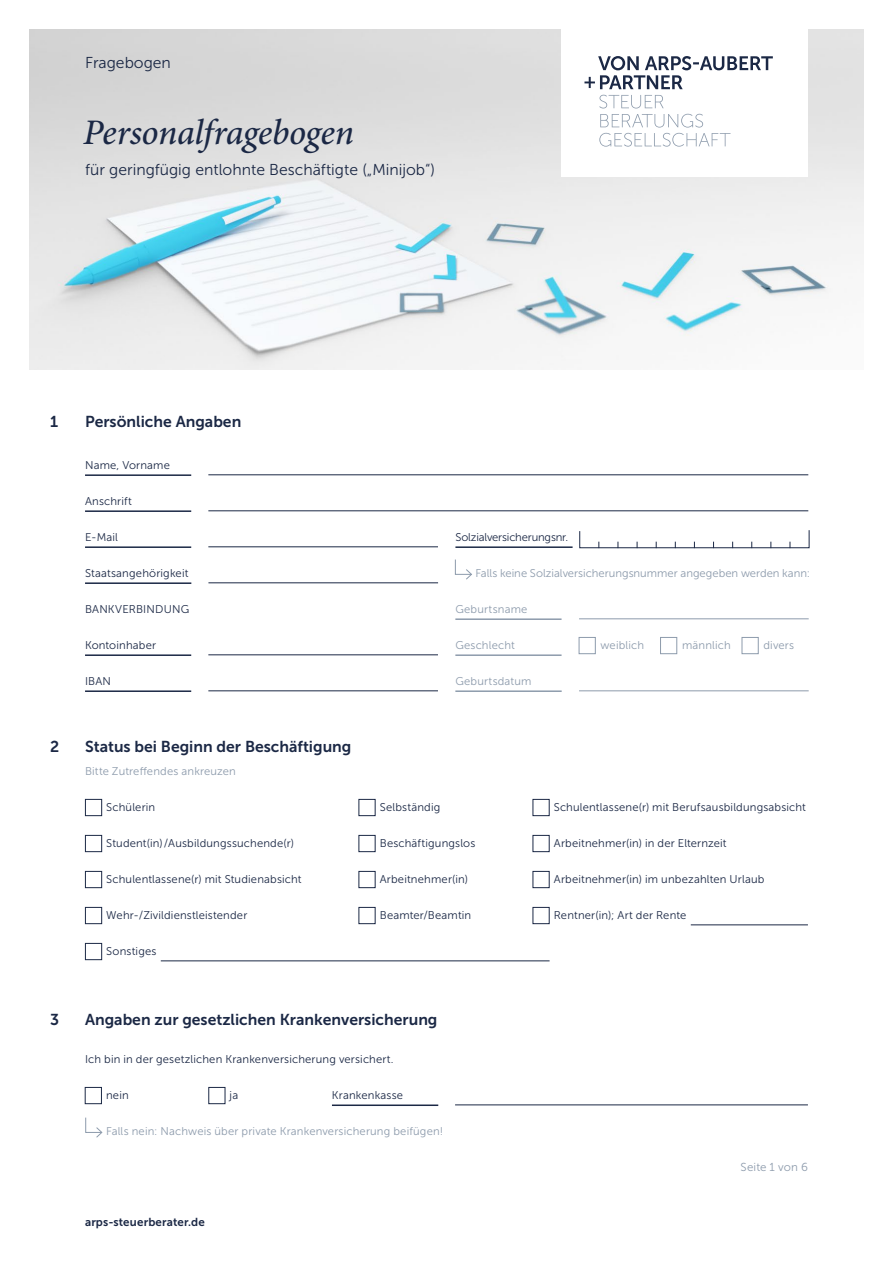
<style>
.page{position:relative;width:893px;height:1263px;background:#fff}
.page>*{position:absolute;margin:0;border:0;box-sizing:border-box;transform-origin:0 0}
.t1{font:italic 500 36px "Minion Pro";letter-spacing:-.01em;color:#1b2845}
.t2{font:15.75px "Museo Sans 700";color:#1b2845}
.t3{font:15.75px "Museo Sans 300";color:#1b2845}
.t4{font:11.55px "Museo Sans 700";letter-spacing:.015em;color:#1b2845}
.t5{font:11.55px "Museo Sans 300";letter-spacing:.01em;color:#8d9bac}
.t6{font:11.25px "Museo Sans 300";letter-spacing:.015em;color:#1b2845}
.t7{font:11.25px "Museo Sans 300";letter-spacing:.01em;color:#8d9bac}
.t8{font:11.25px "Museo Sans 300";letter-spacing:-.015em;color:#1b2845}
</style>
<div class="page">
<img style="left:30px;top:30px;width:833px;height:340px">
<div style="left:562px;top:0;width:246px;height:177px;background:#fff"></div>
<svg style="left:599px;top:114px;width:131px;height:33px"></svg>
<svg style="left:599px;top:95px;width:65px;height:13px"></svg>
<svg style="left:584px;top:56px;width:189px;height:33px"></svg>
<hr style="left:85px;top:474px;width:106px;height:2px;background:#1b2845">
<div style="left:579px;top:637px;width:17px;height:17px;border:1px solid #8d9bac"></div>
<div style="left:660px;top:637px;width:17px;height:17px;border:1px solid #8d9bac"></div>
<div style="left:742px;top:637px;width:17px;height:17px;border:1px solid #8d9bac"></div>
<hr style="left:455px;top:546px;width:118px;height:2px;background:#1b2845">
<svg style="left:579px;top:530px;width:231px;height:18px"></svg>
<hr style="left:332px;top:1104px;width:106px;height:2px;background:#1b2845">
<hr style="left:85px;top:510px;width:106px;height:2px;background:#1b2845">
<hr style="left:85px;top:546px;width:106px;height:2px;background:#1b2845">
<hr style="left:85px;top:582px;width:106px;height:2px;background:#1b2845">
<hr style="left:85px;top:654px;width:106px;height:2px;background:#1b2845">
<hr style="left:85px;top:690px;width:106px;height:2px;background:#1b2845">
<hr style="left:455px;top:618px;width:107px;height:2px;background:#8d9bac">
<hr style="left:455px;top:690px;width:107px;height:2px;background:#8d9bac">
<hr style="left:455px;top:654px;width:107px;height:2px;background:#8d9bac">
<hr style="left:208px;top:546px;width:230px;height:1px;background:#1b2845">
<hr style="left:208px;top:582px;width:230px;height:1px;background:#1b2845">
<hr style="left:208px;top:510px;width:600px;height:1px;background:#1b2845">
<hr style="left:208px;top:474px;width:600px;height:1px;background:#1b2845">
<hr style="left:208px;top:654px;width:230px;height:1px;background:#1b2845">
<hr style="left:208px;top:690px;width:230px;height:1px;background:#1b2845">
<hr style="left:579px;top:690px;width:230px;height:1px;background:#8d9bac">
<hr style="left:579px;top:618px;width:230px;height:1px;background:#8d9bac">
<hr style="left:161px;top:960px;width:389px;height:1px;background:#1b2845">
<div style="left:85px;top:799px;width:17px;height:17px;border:1px solid #1b2845"></div>
<div style="left:85px;top:835px;width:17px;height:17px;border:1px solid #1b2845"></div>
<div style="left:85px;top:871px;width:17px;height:17px;border:1px solid #1b2845"></div>
<div style="left:85px;top:907px;width:17px;height:17px;border:1px solid #1b2845"></div>
<div style="left:85px;top:943px;width:17px;height:17px;border:1px solid #1b2845"></div>
<div style="left:358px;top:799px;width:18px;height:17px;border:1px solid #1b2845"></div>
<div style="left:358px;top:835px;width:18px;height:17px;border:1px solid #1b2845"></div>
<div style="left:358px;top:907px;width:18px;height:17px;border:1px solid #1b2845"></div>
<div style="left:358px;top:871px;width:18px;height:17px;border:1px solid #1b2845"></div>
<div style="left:533px;top:799px;width:17px;height:17px;border:1px solid #1b2845"></div>
<div style="left:533px;top:835px;width:17px;height:17px;border:1px solid #1b2845"></div>
<div style="left:533px;top:871px;width:17px;height:17px;border:1px solid #1b2845"></div>
<div style="left:533px;top:907px;width:17px;height:17px;border:1px solid #1b2845"></div>
<hr style="left:691px;top:924px;width:117px;height:1px;background:#1b2845">
<div style="left:85px;top:1087px;width:17px;height:17px;border:1px solid #1b2845"></div>
<div style="left:208px;top:1087px;width:17px;height:17px;border:1px solid #1b2845"></div>
<hr style="left:455px;top:1104px;width:353px;height:1px;background:#1b2845">
<svg style="left:455px;top:559px;width:17px;height:21px"></svg>
<svg style="left:85px;top:1117px;width:18px;height:21px"></svg>
<h2 class="t3" style="left:85px;top:54px;width:76px">Checkliste</h2>
<h2 class="t3" style="left:85px;top:54px;width:87px">Fragebogen</h2>
<h1 class="t1" style="left:83px;top:108px;width:272px">Personalfragebogen</h1>
<h1 class="t1" style="left:206px;top:108px;width:244px">d tenstammblatt</h1>
<h2 class="t3" style="left:85px;top:161px;width:351px">für geringfügig entlohnte Beschäftigte („Minijob“)</h2>
<h2 class="t2" style="left:50px;top:413px;width:10px">1</h2>
<h2 class="t2" style="left:85px;top:413px;width:158px">Persönliche Angaben</h2>
<p class="t6" style="left:85px;top:459px;width:86px">Name, Vorname</p>
<p class="t6" style="left:85px;top:495px;width:48px">Anschrift</p>
<p class="t6" style="left:85px;top:531px;width:35px">E-Mail</p>
<p class="t6" style="left:85px;top:567px;width:105px">Staatsangehörigkeit</p>
<p class="t6" style="left:85px;top:603px;width:106px">BANKVERBINDUNG</p>
<p class="t6" style="left:85px;top:639px;width:73px">Kontoinhaber</p>
<p class="t6" style="left:85px;top:675px;width:27px">IBAN</p>
<h2 class="t2" style="left:50px;top:738px;width:11px">2</h2>
<h2 class="t2" style="left:85px;top:738px;width:268px">Status bei Beginn der Beschäftigung</h2>
<p class="t7" style="left:85px;top:765px;width:152px">Bitte Zutreffendes ankreuzen</p>
<p class="t6" style="left:106px;top:801px;width:50px">Schülerin</p>
<p class="t6" style="left:106px;top:837px;width:189px">Student(in) / Ausbildungssuchende(r)</p>
<p class="t6" style="left:106px;top:873px;width:197px">Schulentlassene(r) mit Studienabsicht</p>
<p class="t6" style="left:106px;top:909px;width:143px">Wehr-/Zivildienstleistender</p>
<p class="t6" style="left:106px;top:945px;width:52px">Sonstiges</p>
<p class="t8" style="left:455px;top:531px;width:114px">Solzialversicherungsnr.</p>
<p class="t7" style="left:476px;top:567px;width:336px">Falls keine Solzialversicherungsnummer angegeben werden kann:</p>
<p class="t7" style="left:455px;top:603px;width:74px">Geburtsname</p>
<p class="t7" style="left:455px;top:639px;width:61px">Geschlecht</p>
<p class="t7" style="left:455px;top:675px;width:78px">Geburtsdatum</p>
<p class="t7" style="left:601px;top:639px;width:45px">weiblich</p>
<p class="t7" style="left:682px;top:639px;width:50px">männlich</p>
<p class="t7" style="left:763px;top:639px;width:32px">divers</p>
<p class="t6" style="left:380px;top:801px;width:62px">Selbständig</p>
<p class="t6" style="left:380px;top:837px;width:97px">Beschäftigungslos</p>
<p class="t6" style="left:380px;top:873px;width:90px">Arbeitnehmer(in)</p>
<p class="t6" style="left:380px;top:909px;width:93px">Beamter/Beamtin</p>
<p class="t6" style="left:554px;top:801px;width:254px">Schulentlassene(r) mit Berufsausbildungsabsicht</p>
<p class="t6" style="left:554px;top:837px;width:174px">Arbeitnehmer(in) in der Elternzeit</p>
<p class="t6" style="left:554px;top:873px;width:212px">Arbeitnehmer(in) im unbezahlten Urlaub</p>
<p class="t6" style="left:554px;top:909px;width:134px">Rentner(in); Art der Rente</p>
<h2 class="t2" style="left:50px;top:1011px;width:11px">3</h2>
<h2 class="t2" style="left:85px;top:1011px;width:354px">Angaben zur gesetzlichen Krankenversicherung</h2>
<p class="t6" style="left:85px;top:1053px;width:310px">Ich bin in der gesetzlichen Krankenversicherung versichert.</p>
<p class="t6" style="left:332px;top:1089px;width:73px">Krankenkasse</p>
<p class="t6" style="left:106px;top:1089px;width:24px">nein</p>
<p class="t6" style="left:230px;top:1089px;width:10px">ja</p>
<p class="t7" style="left:106px;top:1125px;width:339px">Falls nein: Nachweis über private Krankenversicherung beifügen!</p>
<p class="t4" style="left:85px;top:1215px;width:121px">arps-steuerberater.de</p>
<p class="t5" style="left:741px;top:1161px;width:69px">Seite 1 von 6</p>
</div>
